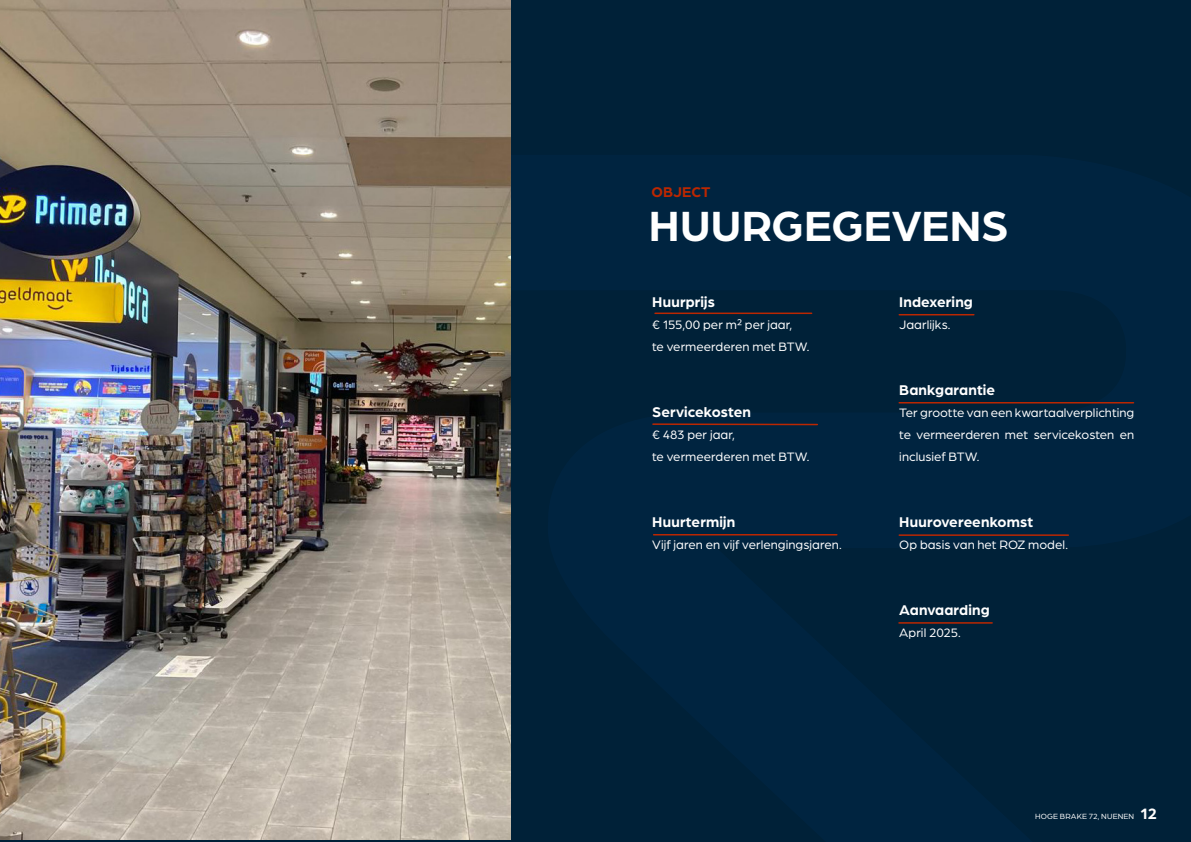
<style>
.page{position:relative;width:1191px;height:842px;background:#fff}
.page>*{position:absolute;margin:0;border:0;box-sizing:border-box;transform-origin:0 0}
.t1{font:700 45px "Arboria";color:#fff}
.t2{font:700 15px "Arboria";letter-spacing:.005em;color:#fff}
.t3{font:700 15px "Arboria";letter-spacing:.01em;color:#bc2701}
.t4{font:13px/22px "Arboria";color:#fff}
.t5{font:8px "Arboria";letter-spacing:.02em;color:#fff}
.s1{font-weight:700;font-size:16px}
</style>
<div class="page">
<div style="left:1px;top:0;width:1190px;height:842px;background:#002138"></div>
<img style="left:0;top:0;width:510px;height:839px">
<hr style="left:655px;top:313px;width:156px;height:1px;background:#bc2701">
<hr style="left:899px;top:314px;width:75px;height:1px;background:#bc2701">
<hr style="left:653px;top:534px;width:184px;height:1px;background:#bc2701">
<hr style="left:899px;top:534px;width:169px;height:2px;background:#bc2701">
<hr style="left:899px;top:402px;width:234px;height:1px;background:#bc2701">
<svg style="left:652px;top:423px;width:166px;height:3px"></svg>
<hr style="left:899px;top:622px;width:93px;height:2px;background:#bc2701">
<p class="t3" style="left:651px;top:181px;width:61px">OBJECT</p>
<h1 class="t1" style="left:649px;top:195px;width:361px">HUURGEGEVENS</h1>
<p class="t2" style="left:652px;top:291px;width:64px">Huurprijs</p>
<p class="t4" style="left:652px;top:313px;width:159px">€ 155,00 per m² per jaar,<br>te vermeerderen met BTW.</p>
<p class="t2" style="left:652px;top:401px;width:100px">Servicekosten</p>
<p class="t4" style="left:652px;top:423px;width:159px">€ 483 per jaar,<br>te vermeerderen met BTW.</p>
<p class="t2" style="left:652px;top:511px;width:84px">Huurtermijn</p>
<p class="t4" style="left:652px;top:533px;width:191px">Vijf jaren en vijf verlengingsjaren.</p>
<p class="t2" style="left:899px;top:291px;width:75px">Indexering</p>
<p class="t4" style="left:899px;top:313px;width:53px">Jaarlijks.</p>
<p class="t2" style="left:899px;top:379px;width:97px">Bankgarantie</p>
<p class="t4" style="left:899px;top:401px;width:236px;text-align:justify">Ter grootte van een kwartaalverplichting te vermeerderen met servicekosten en inclusief BTW.</p>
<p class="t2" style="left:899px;top:511px;width:135px">Huurovereenkomst</p>
<p class="t4" style="left:899px;top:533px;width:170px">Op basis van het ROZ model.</p>
<p class="t2" style="left:899px;top:599px;width:92px">Aanvaarding</p>
<p class="t4" style="left:899px;top:621px;width:63px">April 2025.</p>
<p class="t5" style="left:1035px;top:811px;width:123px">HOGE BRAKE 72, NUENEN <span class="s1">12</span></p>
</div>
